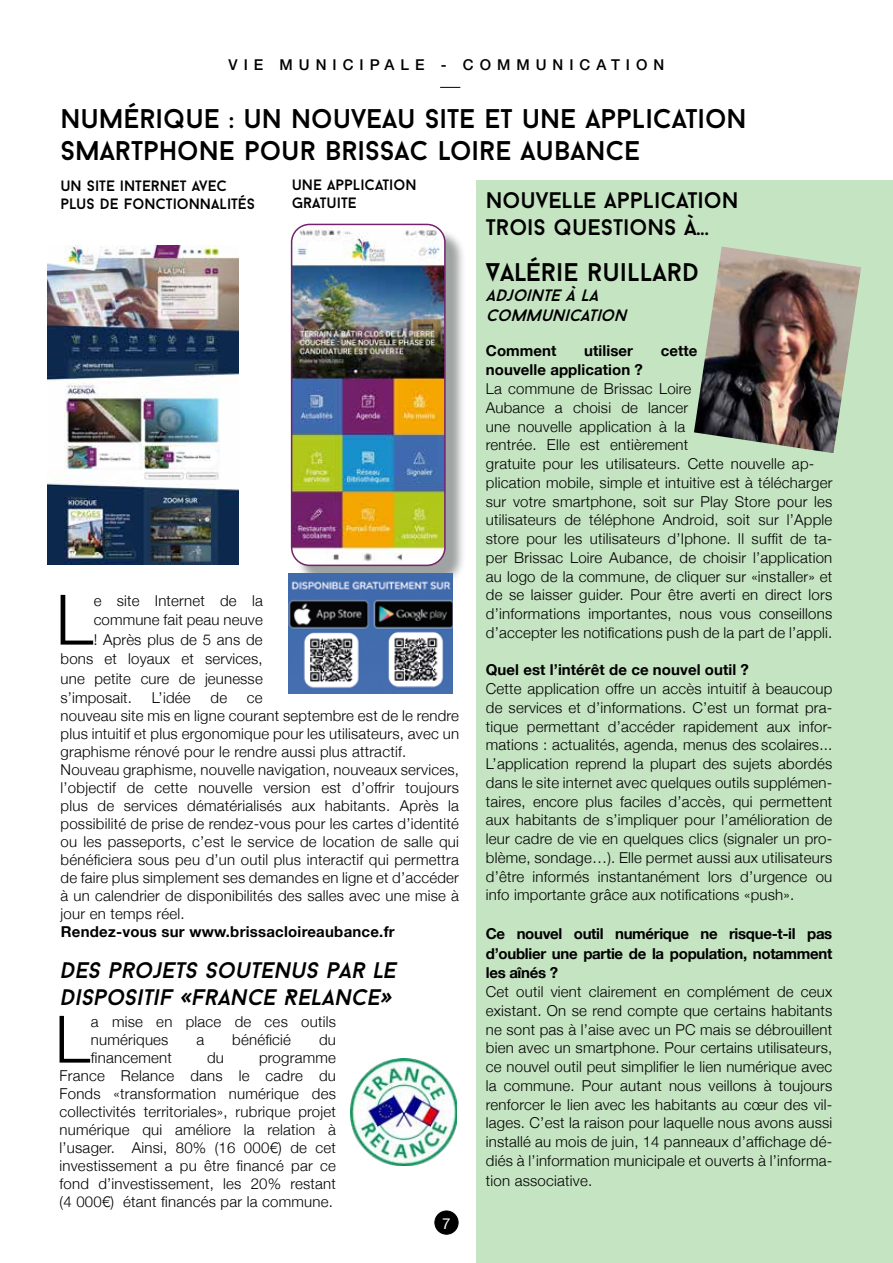
<style>
.page{position:relative;width:893px;height:1263px;background:#fff}
.page>*{position:absolute;margin:0;border:0;box-sizing:border-box;transform-origin:0 0}
.t1{font:300 69.6px "Helvetica Neue";color:#000}
.t2{font:300 65.4px "Helvetica Neue";color:#000}
.t3{font:27px/32.4px "Baron Neue";color:#000}
.t4{font:25.5px "Baron Neue";color:#000}
.t5{font:italic 22.5px/27px "Baron Neue";color:#000}
.t6{font:22.5px/27px "Baron Neue";color:#000}
.t7{font:italic 16.5px/19.8px "Baron Neue";color:#000}
.t8{font:300 15px/18.8px "Helvetica Neue";letter-spacing:.015em;color:#000}
.t9{font:700 15px/19.5px "Helvetica Neue";letter-spacing:.005em;color:#000;text-align:justify}
.t10{font:15px/18px "Baron Neue";color:#000}
.t11{font:500 15px "Helvetica Neue";letter-spacing:.4em;color:#000}
.t12{font:15px "Helvetica Neue";color:#fff}
</style>
<div class="page">
<div style="left:435px;top:1211px;width:23px;height:23px;background:#000;border-radius:50%"></div>
<div style="left:435px;top:1211px;width:23px;height:23px;border:1px solid #000;border-radius:50%"></div>
<div style="left:476px;top:180px;width:417px;height:1083px;background:#c5e4c2"></div>
<svg style="left:440px;top:87px;width:20px;height:1px"></svg>
<img style="left:47px;top:246px;width:191px;height:318px">
<img style="left:694px;top:246px;width:167px;height:207px">
<img style="left:350px;top:1058px;width:106px;height:107px">
<div style="left:295px;top:228px;width:172px;height:359px;background:#404545;opacity:.5"></div>
<img style="left:292px;top:224px;width:153px;height:341px">
<div style="left:291px;top:224px;width:155px;height:342px;border:2px solid #74226b;border-radius:18px"></div>
<img style="left:288px;top:574px;width:164px;height:119px">
<p class="t11" style="left:229px;top:56px;width:437px">VIE MUNICIPALE - COMMUNICATION</p>
<h3 class="t3" style="left:60px;top:101px;width:688px">NUMÉRIQUE : UN NOUVEAU SITE ET UNE APPLICATION<br>SMARTPHONE POUR BRISSAC LOIRE AUBANCE</h3>
<h3 class="t6" style="left:486px;top:186px;width:254px">NOUVELLE APPLICATION<br>TROIS QUESTIONS À...</h3>
<h3 class="t4" style="left:486px;top:256px;width:215px">VALÉRIE RUILLARD</h3>
<p class="t7" style="left:486px;top:285px;width:147px">ADJOINTEÀLA<br>COMMUNICATION</p>
<p class="t10" style="left:292px;top:175px;width:126px">UNE APPLICATION<br>GRATUITE</p>
<p class="t10" style="left:60px;top:176px;width:196px">UN SITE INTERNET AVEC<br>PLUS DE FONCTIONNALITÉS</p>
<h1 class="t1" style="left:56px;top:577px;width:39px">L</h1>
<p class="t8" style="left:94px;top:591px;width:171px">e site Internet de la</p>
<p class="t8" style="left:94px;top:610px;width:171px">commune fait peau neuve</p>
<p class="t8" style="left:94px;top:630px;width:171px">! Après plus de 5 ans de</p>
<p class="t8" style="left:61px;top:649px;width:204px">bons et loyaux et services,</p>
<p class="t8" style="left:61px;top:669px;width:204px">une petite cure de jeunesse</p>
<p class="t8" style="left:61px;top:688px;width:73px">s’imposait.</p>
<p class="t8" style="left:152px;top:688px;width:40px">L’idée</p>
<p class="t8" style="left:210px;top:688px;width:18px">de</p>
<p class="t8" style="left:61px;top:688px;width:400px;line-height:18px;text-indent:186px">ce<br>nouveau site mis en ligne courant septembre est de le rendre plus intuitif et plus ergonomique pour les utilisateurs, avec un graphisme rénové pour le rendre aussi plus attractif.<br>Nouveau graphisme, nouvelle navigation, nouveaux services, l’objectif de cette nouvelle version est d’offrir toujours plus de services dématérialisés aux habitants. Après la possibilité de prise de rendez-vous pour les cartes d’identité ou les passeports, c’est le service de location de salle qui bénéficiera sous peu d’un outil plus interactif qui permettra de faire plus simplement ses demandes en ligne et d’accéder à un calendrier de disponibilités des salles avec une mise à jour en temps réel.</p>
<p class="t9" style="left:61px;top:922px;width:336px">Rendez-vous sur www.brissacloireaubance.fr</p>
<h3 class="t5" style="left:60px;top:956px;width:343px">DES PROJETS SOUTENUS PAR LE<br>DISPOSITIF «FRANCE RELANCE»</h3>
<h2 class="t2" style="left:55px;top:999px;width:37px">L</h2>
<p class="t8" style="left:91px;top:1012px;width:246px;line-height:18px">a mise en place de ces outils numériques</p>
<p class="t8" style="left:196px;top:1029px;width:9px">a</p>
<p class="t8" style="left:232px;top:1029px;width:60px">bénéficié</p>
<p class="t8" style="left:319px;top:1029px;width:18px">du</p>
<p class="t8" style="left:91px;top:1047px;width:82px">financement</p>
<p class="t8" style="left:207px;top:1047px;width:18px">du</p>
<p class="t8" style="left:60px;top:1048px;width:278px;line-height:18px;text-align:justify;text-indent:200px">programme France Relance dans le cadre du Fonds «transformation numérique des collectivités territoriales», rubrique projet numérique qui améliore la relation à l’usager. Ainsi, 80% (16 000€) de cet investissement a pu être financé par ce fond d’investissement, les 20% restant (4 000€) étant financés par la commune.</p>
<p class="t12" style="left:442px;top:1214px;width:10px">7</p>
<p class="t9" style="left:486px;top:340px;width:72px">Comment</p>
<p class="t9" style="left:584px;top:340px;width:50px">utiliser</p>
<p class="t9" style="left:661px;top:340px;width:38px">cette</p>
<p class="t9" style="left:486px;top:360px;width:159px">nouvelle application ?</p>
<p class="t8" style="left:486px;top:379px;width:348px">La commune de Brissac Loire<br>Aubance a choisi de lancer<br>une nouvelle application à la<br>rentrée. Elle est entièrement<br>gratuite pour les utilisateurs. Cette nouvelle ap&shy;plication mobile, simple et intuitive est à télécharger sur votre smartphone, soit sur Play Store pour les utilisateurs de téléphone Android, soit sur l’Apple store pour les utilisateurs d’Iphone. Il suffit de ta&shy;per Brissac Loire Aubance, de choisir l’application au logo de la commune, de cliquer sur «installer» et de se laisser guider. Pour être averti en direct lors d’informations importantes, nous vous conseillons d’accepter les notifications push de la part de l’appli.</p>
<p class="t9" style="left:486px;top:660px;width:265px">Quel est l’intérêt de ce nouvel outil ?</p>
<p class="t8" style="left:486px;top:679px;width:348px;text-align:justify">Cette application offre un accès intuitif à beaucoup de services et d’informations. C’est un format pra&shy;tique permettant d’accéder rapidement aux infor&shy;mations : actualités, agenda, menus des scolaires...<br>L’application reprend la plupart des sujets abordés dans le site internet avec quelques outils supplémen&shy;taires, encore plus faciles d’accès, qui permettent aux habitants de s’impliquer pour l’amélioration de leur cadre de vie en quelques clics (signaler un pro&shy;blème, sondage…). Elle permet aussi aux utilisateurs d’être informés instantanément lors d’urgence ou info importante grâce aux notifications «push».</p>
<p class="t9" style="left:486px;top:924px;width:348px">Ce nouvel outil numérique ne risque-t-il pas d’oublier une partie de la population, notamment les aînés ?</p>
<p class="t8" style="left:486px;top:982px;width:348px;text-align:justify">Cet outil vient clairement en complément de ceux existant. On se rend compte que certains habitants ne sont pas à l’aise avec un PC mais se débrouillent bien avec un smartphone. Pour certains utilisateurs, ce nouvel outil peut simplifier le lien numérique avec la commune. Pour autant nous veillons à toujours renforcer le lien avec les habitants au cœur des vil&shy;lages. C’est la raison pour laquelle nous avons aussi installé au mois de juin, 14 panneaux d’affichage dé&shy;diés à l’information municipale et ouverts à l’informa&shy;tion associative.</p>
</div>
